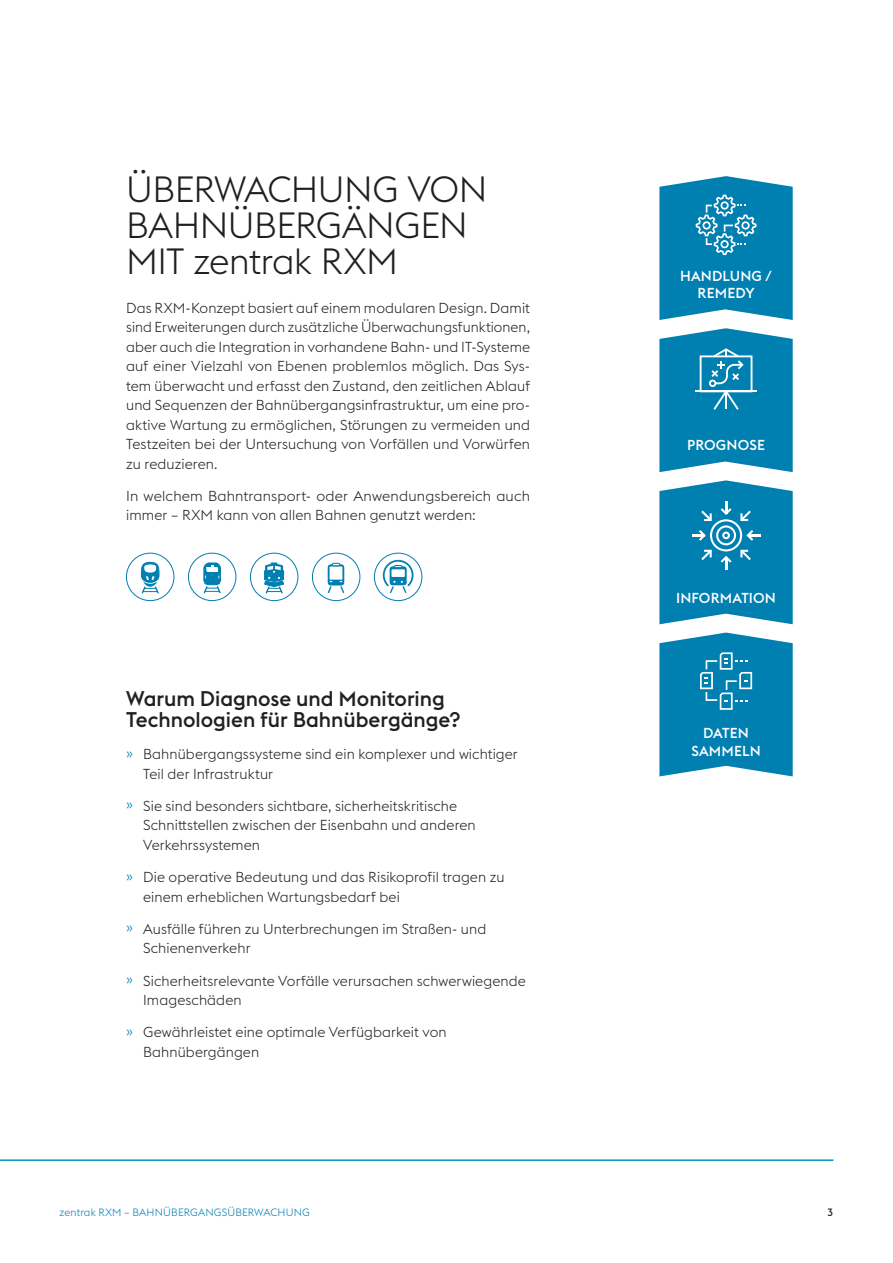
<style>
.page{position:relative;width:893px;height:1263px;background:#fff}
.page>*{position:absolute;margin:0;border:0;box-sizing:border-box;transform-origin:0 0}
.t1{font:300 36px/36px "voestalpine";letter-spacing:-.01em;color:#231f20}
.t2{font:500 21px/21px "voestalpine";color:#231f20}
.t3{font:300 14.25px/19.5px "voestalpine";letter-spacing:.01em;color:#231f20}
.t4{font:500 14.25px/17.1px "voestalpine";letter-spacing:.01em;color:#fff;text-align:center}
.t5{font:300 10.5px "voestalpine";letter-spacing:.015em;color:#007fb1}
.t6{font:500 10.5px "voestalpine";color:#231f20}
.s1{color:#007fb1}
</style>
<div class="page">
<svg style="left:659px;top:176px;width:134px;height:144px;background:#1e8eba"></svg>
<svg style="left:659px;top:480px;width:134px;height:144px;background:#1f8eba"></svg>
<svg style="left:659px;top:328px;width:134px;height:144px;background:#1e8eba"></svg>
<svg style="left:659px;top:632px;width:134px;height:144px;background:#1b8cb9"></svg>
<div style="left:126px;top:553px;width:48px;height:48px;border:1px solid #007fb1;border-radius:50%"></div>
<svg style="left:141px;top:561px;width:19px;height:33px"></svg>
<div style="left:188px;top:553px;width:48px;height:48px;border:1px solid #007fb1;border-radius:50%"></div>
<svg style="left:203px;top:563px;width:18px;height:31px"></svg>
<div style="left:250px;top:553px;width:48px;height:48px;border:1px solid #007fb1;border-radius:50%"></div>
<svg style="left:264px;top:563px;width:20px;height:31px"></svg>
<div style="left:312px;top:553px;width:48px;height:48px;border:1px solid #007fb1;border-radius:50%"></div>
<svg style="left:327px;top:563px;width:18px;height:31px"></svg>
<svg style="left:374px;top:553px;width:48px;height:48px"></svg>
<div style="left:374px;top:553px;width:48px;height:48px;border:1px solid #007fb1;border-radius:50%"></div>
<svg style="left:382px;top:559px;width:32px;height:35px"></svg>
<hr style="left:0;top:1159px;width:833px;height:2px;background:#0092bf">
<h1 class="t1" style="left:126px;top:171px;width:363px">ÜBERWACHUNG VON<br>BAHNÜBERGÄNGEN<br>MIT zentrak RXM</h1>
<p class="t3" style="left:126px;top:298px;width:405px;text-align:justify">Das RXM-Konzept basiert auf einem modularen Design. Damit sind Erweiterungen durch zusätzliche Überwachungsfunktionen, aber auch die Integration in vorhandene Bahn- und IT-Systeme auf einer Vielzahl von Ebenen problemlos möglich. Das Sys&shy;tem überwacht und erfasst den Zustand, den zeitlichen Ablauf und Sequenzen der Bahnübergangsinfrastruktur, um eine pro&shy;aktive Wartung zu ermöglichen, Störungen zu vermeiden und Testzeiten bei der Untersuchung von Vorfällen und Vorwürfen zu reduzieren.</p>
<p class="t3" style="left:126px;top:486px;width:405px">In welchem Bahntransport- oder Anwendungsbereich auch immer – RXM kann von allen Bahnen genutzt werden:</p>
<h2 class="t2" style="left:126px;top:688px;width:336px">Warum Diagnose und Monitoring<br>Technologien für Bahnübergänge?</h2>
<p class="t3" style="left:143px;top:744px;width:376px;text-indent:-17px"><span class="s1">»</span> Bahnübergangssysteme sind ein komplexer und wichtiger<br>Teil der Infrastruktur</p>
<p class="t3" style="left:143px;top:796px;width:334px;text-indent:-17px"><span class="s1">»</span> Sie sind besonders sichtbare, sicherheitskritische<br>Schnittstellen zwischen der Eisenbahn und anderen<br>Verkehrssystemen</p>
<p class="t3" style="left:143px;top:867px;width:363px;text-indent:-17px"><span class="s1">»</span> Die operative Bedeutung und das Risikoprofil tragen zu einem erheblichen Wartungsbedarf bei</p>
<p class="t3" style="left:143px;top:919px;width:345px;text-indent:-17px"><span class="s1">»</span> Ausfälle führen zu Unterbrechungen im Straßen- und<br>Schienenverkehr</p>
<p class="t3" style="left:143px;top:971px;width:384px;text-indent:-17px"><span class="s1">»</span> Sicherheitsrelevante Vorfälle verursachen schwerwiegende<br>Imageschäden</p>
<p class="t3" style="left:143px;top:1022px;width:305px;text-indent:-17px"><span class="s1">»</span> Gewährleistet eine optimale Verfügbarkeit von<br>Bahnübergängen</p>
<p class="t4" style="left:680px;top:268px;width:94px">HANDLUNG /<br>REMEDY</p>
<p class="t4" style="left:687px;top:437px;width:79px">PROGNOSE</p>
<p class="t4" style="left:676px;top:590px;width:101px">INFORMATION</p>
<p class="t4" style="left:691px;top:725px;width:71px">DATEN<br>SAMMELN</p>
<p class="t5" style="left:60px;top:1206px;width:252px">zentrak RXM – BAHNÜBERGANGSÜBERWACHUNG</p>
<p class="t6" style="left:827px;top:1206px;width:8px">3</p>
</div>
